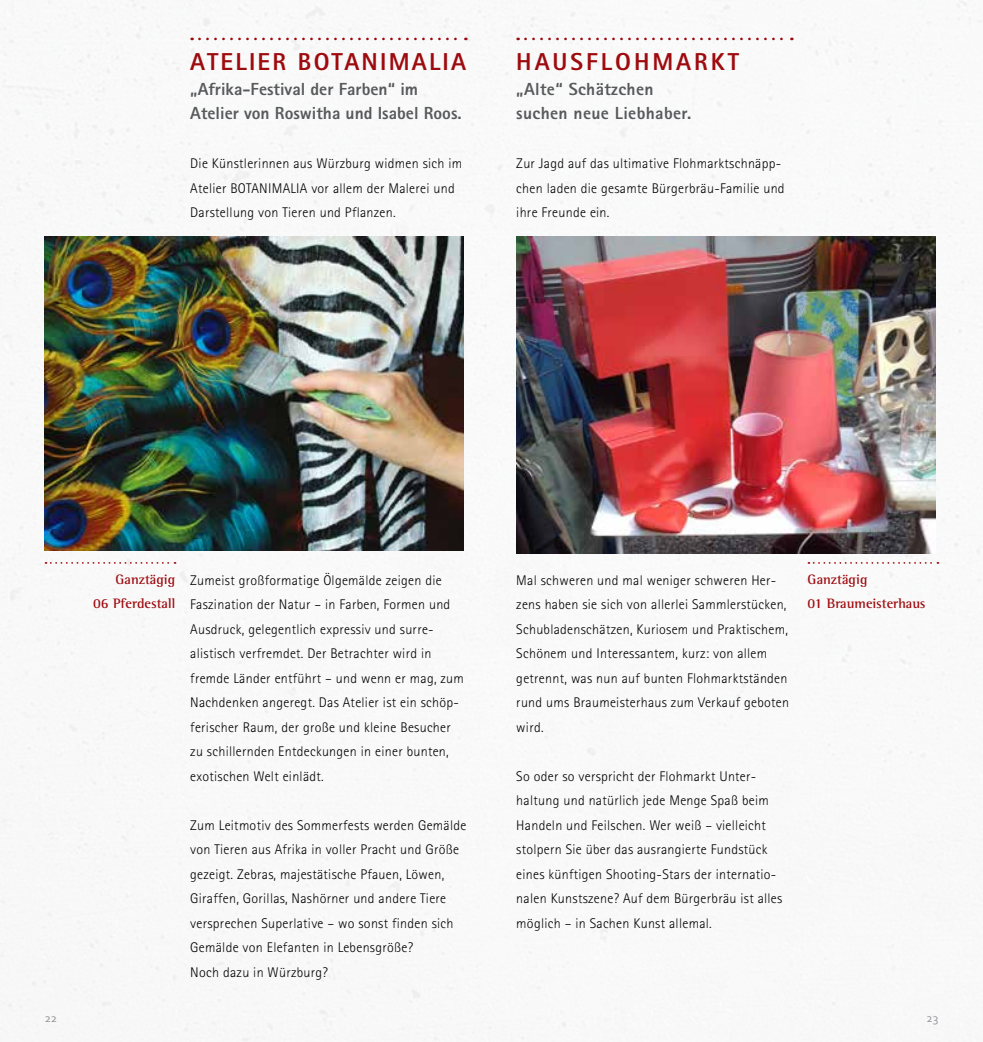
<style>
.page{position:relative;width:983px;height:1042px;background:#fff}
.page>*{position:absolute;margin:0;border:0;box-sizing:border-box;transform-origin:0 0}
.t1{font:800 24.5px "Rotis Sans Serif";letter-spacing:.09em;color:#9e0b0f}
.t2{font:800 24.5px "Rotis Sans Serif";letter-spacing:.12em;color:#9e0b0f}
.t3{font:800 17.5px/24.5px "Rotis Sans Serif";color:#58595b}
.t4{font:800 17.5px/24.5px "Rotis Sans Serif";letter-spacing:.02em;color:#58595b}
.t5{font:300 14px/24.5px "Rotis Sans Serif";letter-spacing:.02em;color:#000}
.t6{font:700 14px/24.5px "Rotis Semi Serif";color:#9e0b0f;text-align:right}
.t7{font:12.25px "Corbel";color:#939598}
</style>
<div class="page">
<img style="left:0;top:0;width:982px;height:1042px">
<svg style="left:199px;top:38px;width:267px;height:2px"></svg>
<img style="left:45px;top:237px;width:418px;height:314px">
<svg style="left:46px;top:562px;width:129px;height:2px"></svg>
<svg style="left:525px;top:38px;width:267px;height:2px"></svg>
<img style="left:516px;top:237px;width:419px;height:316px">
<svg style="left:808px;top:562px;width:130px;height:2px"></svg>
<h1 class="t1" style="left:190px;top:46px;width:277px">ATELIER BOTANIMALIA</h1>
<p class="t3" style="left:190px;top:76px;width:273px">„Afrika-Festival der Farben“ im<br>Atelier von Roswitha und Isabel Roos.</p>
<p class="t5" style="left:190px;top:151px;width:273px">Die Künstlerinnen aus Würzburg widmen sich im<br>Atelier BOTANIMALIA vor allem der Malerei und<br>Darstellung von Tieren und Pflanzen.</p>
<h1 class="t2" style="left:516px;top:46px;width:224px">HAUSFLOHMARKT</h1>
<p class="t4" style="left:516px;top:76px;width:176px">„Alte“ Schätzchen suchen neue Liebhaber.</p>
<p class="t5" style="left:516px;top:151px;width:270px">Zur Jagd auf das ultimative Flohmarktschnäpp&shy;chen laden die gesamte Bürgerbräu-Familie und ihre Freunde ein.</p>
<p class="t6" style="left:93px;top:566px;width:84px">Ganztägig<br>06 Pferdestall</p>
<p class="t5" style="left:190px;top:568px;width:275px">Zumeist großformatige Ölgemälde zeigen die Faszination der Natur – in Farben, Formen und Ausdruck, gelegentlich expressiv und surre&shy;alistisch verfremdet. Der Betrachter wird in fremde Länder entführt – und wenn er mag, zum Nachdenken angeregt. Das Atelier ist ein schöp&shy;ferischer Raum, der große und kleine Besucher zu schillernden Entdeckungen in einer bunten, exotischen Welt einlädt.</p>
<p class="t5" style="left:190px;top:813px;width:277px">Zum Leitmotiv des Sommerfests werden Gemälde von Tieren aus Afrika in voller Pracht und Größe gezeigt. Zebras, majestätische Pfauen, Löwen, Giraffen, Gorillas, Nashörner und andere Tiere versprechen Superlative – wo sonst finden sich Gemälde von Elefanten in Lebensgröße?<br>Noch dazu in Würzburg?</p>
<p class="t5" style="left:516px;top:568px;width:274px">Mal schweren und mal weniger schweren Her&shy;zens haben sie sich von allerlei Sammlerstücken, Schubladenschätzen, Kuriosem und Praktischem, Schönem und Interessantem, kurz: von allem getrennt, was nun auf bunten Flohmarktständen rund ums Braumeisterhaus zum Verkauf geboten wird.</p>
<p class="t5" style="left:516px;top:764px;width:267px">So oder so verspricht der Flohmarkt Unter&shy;haltung und natürlich jede Menge Spaß beim Handeln und Feilschen. Wer weiß – vielleicht stolpern Sie über das ausrangierte Fundstück eines künftigen Shooting-Stars der internatio&shy;nalen Kunstszene? Auf dem Bürgerbräu ist alles möglich – in Sachen Kunst allemal.</p>
<p class="t6" style="left:807px;top:566px;width:119px;text-align:left">Ganztägig<br>01 Braumeisterhaus</p>
<p class="t7" style="left:45px;top:1010px;width:14px">22</p>
<p class="t7" style="left:926px;top:1010px;width:13px">23</p>
</div>
